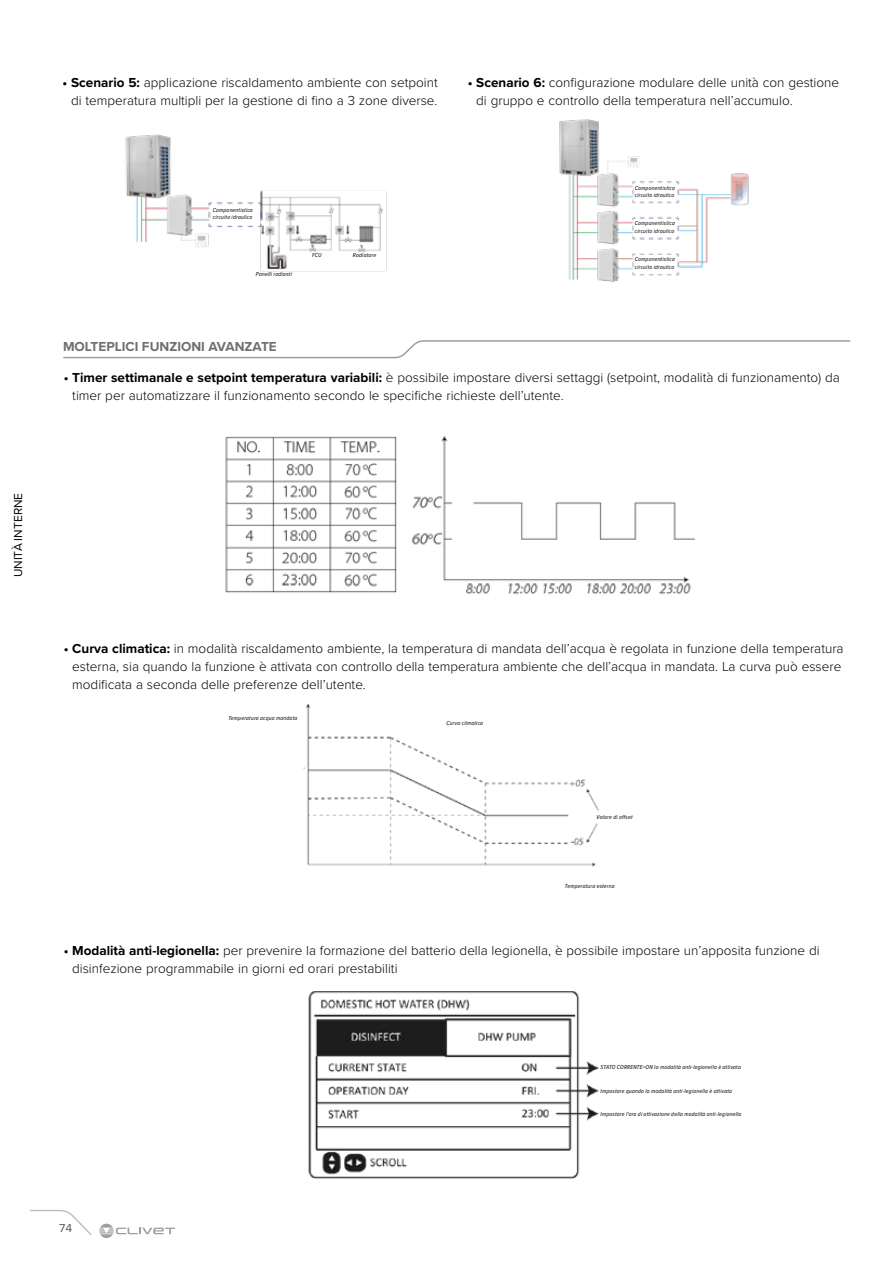
<style>
.page{position:relative;width:893px;height:1263px;background:#fff}
.page>*{position:absolute;margin:0;border:0;box-sizing:border-box;transform-origin:0 0}
.t1{font:300 13.5px/18px "Proxima Nova";color:#000}
.t2{font:700 13.5px "Proxima Nova";color:#706f6f}
.t3{font:12px "Proxima Nova";color:#000}
.t4{font:500 12px "Proxima Nova";color:#706f6f}
.t5{font:italic 6px/7.2px "Proxima Nova Cond";letter-spacing:.03em;color:#000}
.s1{font-weight:700}
</style>
<div class="page">
<svg style="left:30px;top:1209px;width:62px;height:26px"></svg>
<svg style="left:99px;top:1224px;width:76px;height:14px"></svg>
<img style="left:125px;top:134px;width:262px;height:138px">
<img style="left:559px;top:119px;width:190px;height:163px">
<svg style="left:63px;top:340px;width:788px;height:19px"></svg>
<img style="left:225px;top:436px;width:470px;height:159px">
<img style="left:303px;top:705px;width:296px;height:162px">
<img style="left:308px;top:991px;width:291px;height:188px">
<p class="t3" style="left:9px;top:577px;width:86px;rotate:-90deg">UNITÀ INTERNE</p>
<p class="t1" style="left:63px;top:73px;width:377px;text-align:right"><span class="s1">• Scenario 5:</span> applicazione riscaldamento ambiente con setpoint di temperatura multipli per la gestione di fino a 3 zone diverse.</p>
<p class="t1" style="left:476px;top:73px;width:364px;text-indent:-9px"><span class="s1">• Scenario 6:</span> configurazione modulare delle unità con gestione di gruppo e controllo della temperatura nell’accumulo.</p>
<p class="t5" style="left:213px;top:206px;width:42px">Componentistica circuito idraulico</p>
<p class="t5" style="left:256px;top:270px;width:37px">Panelli radianti</p>
<p class="t5" style="left:312px;top:251px;width:11px">FCU</p>
<p class="t5" style="left:353px;top:251px;width:25px">Radiatore</p>
<p class="t2" style="left:63px;top:336px;width:215px">MOLTEPLICI FUNZIONI AVANZATE</p>
<p class="t5" style="left:635px;top:184px;width:42px">Componentistica circuito idraulico</p>
<p class="t5" style="left:635px;top:220px;width:42px">Componentistica circuito idraulico</p>
<p class="t5" style="left:635px;top:255px;width:42px">Componentistica circuito idraulico</p>
<p class="t1" style="left:72px;top:368px;width:769px;text-indent:-9px"><span class="s1">• Timer settimanale e setpoint temperatura variabili:</span> è possibile impostare diversi settaggi (setpoint, modalità di funzionamento) da timer per automatizzare il funzionamento secondo le specifiche richieste dell’utente.</p>
<p class="t1" style="left:72px;top:638px;width:773px;text-indent:-9px"><span class="s1">• Curva climatica:</span> in modalità riscaldamento ambiente, la temperatura di mandata dell’acqua è regolata in funzione della temperatura esterna, sia quando la funzione è attivata con controllo della temperatura ambiente che dell’acqua in mandata. La curva può essere modificata a seconda delle preferenze dell’utente.</p>
<p class="t5" style="left:228px;top:714px;width:70px">Temperatura acqua mandata</p>
<p class="t5" style="left:446px;top:719px;width:38px">Curva climatica</p>
<p class="t5" style="left:597px;top:813px;width:38px">Valore di offset</p>
<p class="t5" style="left:565px;top:882px;width:51px">Temperatura esterna</p>
<p class="t1" style="left:72px;top:941px;width:749px;text-indent:-9px"><span class="s1">• Modalità anti-legionella:</span> per prevenire la formazione del batterio della legionella, è possibile impostare un’apposita funzione di disinfezione programmabile in giorni ed orari prestabiliti</p>
<p class="t5" style="left:601px;top:1063px;width:142px">STATO CORRENTE=ON la modalità anti-legionella è attivata</p>
<p class="t5" style="left:601px;top:1087px;width:133px">Impostare quando la modalità anti-legionella è attivata</p>
<p class="t5" style="left:601px;top:1110px;width:142px">Impostare l'ora di attivazione della modalità anti-legionella</p>
<p class="t4" style="left:59px;top:1219px;width:15px">74</p>
</div>
